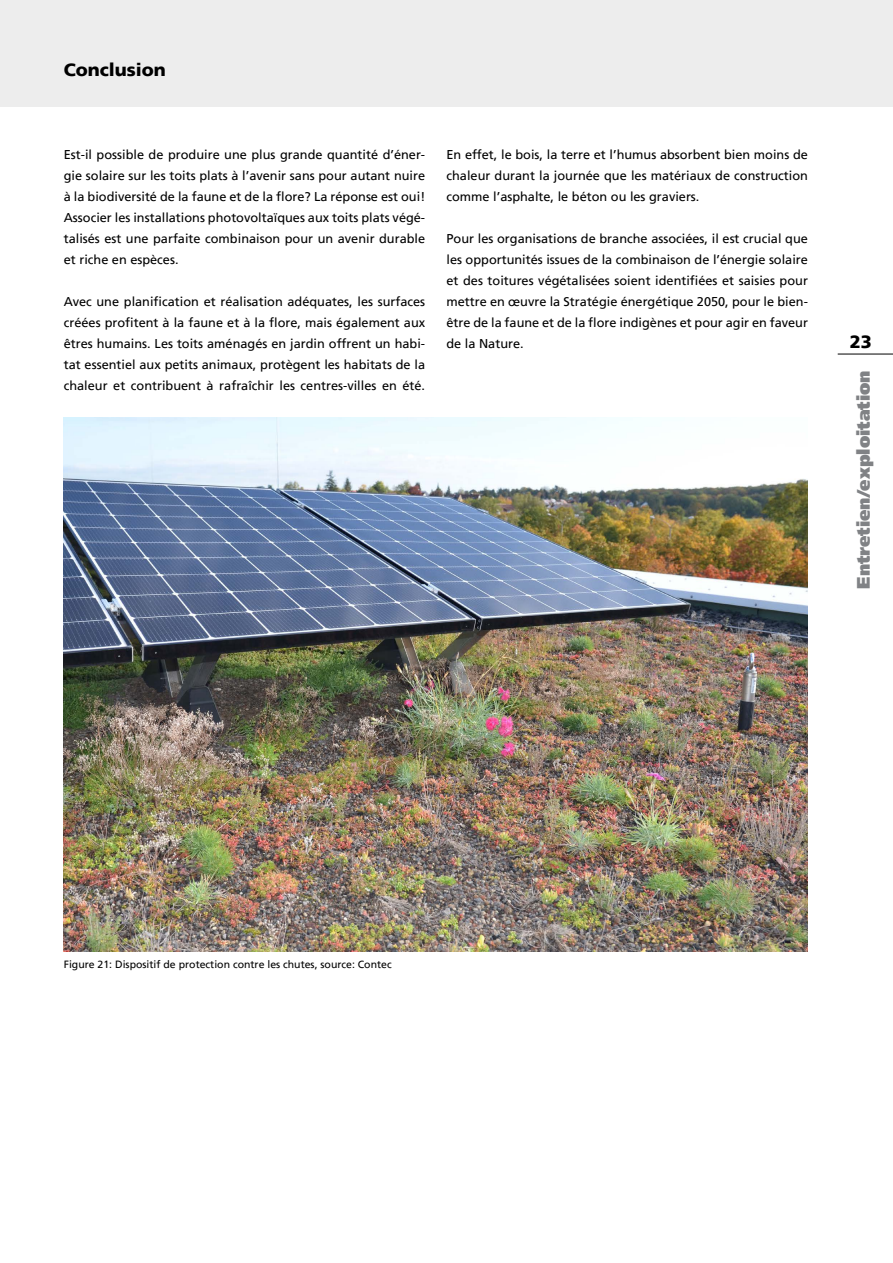
<style>
.page{position:relative;width:893px;height:1263px;background:#fff}
.page>*{position:absolute;margin:0;border:0;box-sizing:border-box;transform-origin:0 0}
.t1{font:900 18px "Frutiger";color:#808285}
.t2{font:900 18px "Frutiger";color:#000}
.t3{font:12.75px/21px "Frutiger";color:#000;text-align:justify}
.t4{font:10.5px "Frutiger";color:#000}
</style>
<div class="page">
<div style="left:0;top:0;width:893px;height:106px;background:#ededed"></div>
<hr style="left:838px;top:354px;width:55px;height:1px;background:#000">
<img style="left:64px;top:417px;width:744px;height:534px">
<h1 class="t2" style="left:64px;top:59px;width:104px">Conclusion</h1>
<p class="t3" style="left:64px;top:145px;width:363px">Est-il possible de produire une plus grande quantité d’éner&shy;gie solaire sur les toits plats à l’avenir sans pour autant nuire à la biodiversité de la faune et de la flore? La réponse est oui!<br>Associer les installations photovoltaïques aux toits plats végé&shy;talisés est une parfaite combinaison pour un avenir durable et riche en espèces.</p>
<p class="t3" style="left:64px;top:292px;width:363px">Avec une planification et réalisation adéquates, les surfaces créées profitent à la faune et à la flore, mais également aux êtres humains. Les toits aménagés en jardin offrent un habi&shy;tat essentiel aux petits animaux, protègent les habitats de la chaleur et contribuent à rafraîchir les centres-villes en été.</p>
<p class="t3" style="left:446px;top:145px;width:363px">En effet, le bois, la terre et l’humus absorbent bien moins de chaleur durant la journée que les matériaux de construction comme l’asphalte, le béton ou les graviers.</p>
<p class="t3" style="left:446px;top:229px;width:363px">Pour les organisations de branche associées, il est crucial que les opportunités issues de la combinaison de l’énergie solaire et des toitures végétalisées soient identifiées et saisies pour mettre en œuvre la Stratégie énergétique 2050, pour le bien&shy;être de la faune et de la flore indigènes et pour agir en faveur de la Nature.</p>
<h1 class="t2" style="left:850px;top:331px;width:24px">23</h1>
<h1 class="t1" style="left:853px;top:589px;width:220px;rotate:-90deg">Entretien/exploitation</h1>
<p class="t4" style="left:64px;top:959px;width:329px">Figure 21: Dispositif de protection contre les chutes, source: Contec</p>
</div>
